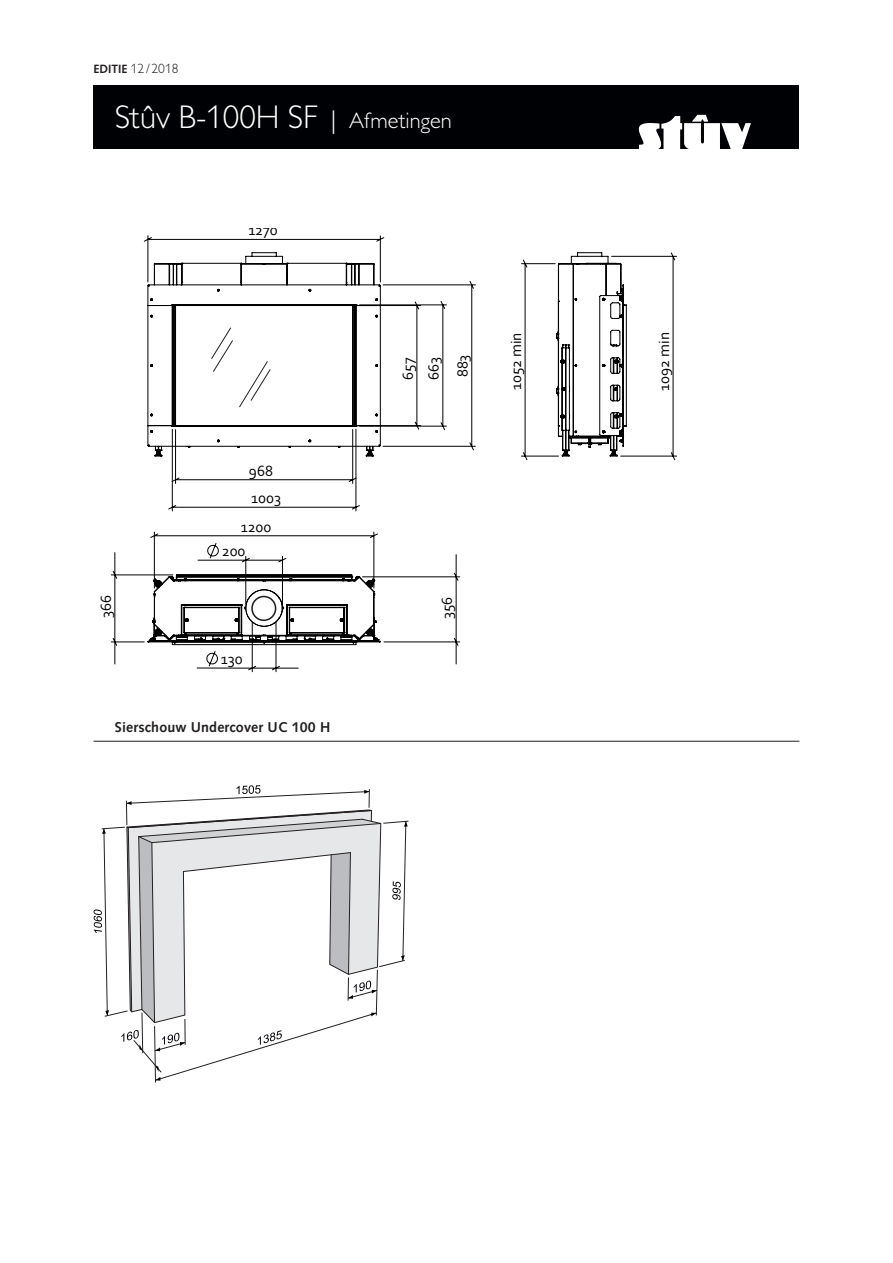
<style>
.page{position:relative;width:893px;height:1263px;background:#fff}
.page>*{position:absolute;margin:0;border:0;box-sizing:border-box;transform-origin:0 0}
.t1{font:300 33px "Gill Sans MT Pro";color:#fff}
.t2{font:15.45px/26px "Corbel";color:#000001}
.t3{font:700 14.25px "Syntax LT Std";letter-spacing:.01em;color:#231f20}
.t4{font:300 13.5px "Gill Sans MT Pro";color:#231f20}
.s1{font-family:"Syntax LT Std";font-weight:700;font-size:12px}
.s2{font-size:25.5px}
.s3{font-size:22.5px}
</style>
<div class="page">
<div style="left:94px;top:85px;width:705px;height:64px;background:#000104"></div>
<svg style="left:639px;top:115px;width:112px;height:34px"></svg>
<svg style="left:143px;top:235px;width:242px;height:17px"></svg>
<svg style="left:111px;top:252px;width:566px;height:413px"></svg>
<svg style="left:147px;top:252px;width:234px;height:205px"></svg>
<svg style="left:556px;top:252px;width:71px;height:205px"></svg>
<svg style="left:147px;top:542px;width:234px;height:130px"></svg>
<svg style="left:171px;top:301px;width:250px;height:183px"></svg>
<div style="left:247px;top:591px;width:34px;height:34px;background:#fff;border-radius:50%"></div>
<div style="left:251px;top:596px;width:25px;height:25px;border:2px solid #231f20;border-radius:50%"></div>
<svg style="left:94px;top:785px;width:315px;height:298px"></svg>
<hr style="left:94px;top:741px;width:705px;height:1px;background:#231f20">
<p class="t4" style="left:94px;top:60px;width:87px"><span class="s1">EDITIE</span> 12/ 2018</p>
<h1 class="t1" style="left:115px;top:97px;width:339px">Stûv B-100H SF <span class="s2">|</span> <span class="s3">Afmetingen</span></h1>
<p class="t2" style="left:248px;top:217px;width:31px">1270</p>
<p class="t2" style="left:249px;top:457px;width:26px">968</p>
<p class="t2" style="left:251px;top:485px;width:31px">1003</p>
<p class="t2" style="left:241px;top:513px;width:32px">1200</p>
<p class="t2" style="left:222px;top:538px;width:25px">200</p>
<p class="t2" style="left:395px;top:380px;width:25px;rotate:-90deg">657<br>663</p>
<p class="t2" style="left:449px;top:377px;width:24px;rotate:-90deg">883</p>
<p class="t2" style="left:93px;top:618px;width:25px;rotate:-90deg">366</p>
<p class="t2" style="left:434px;top:619px;width:24px;rotate:-90deg">356</p>
<p class="t2" style="left:221px;top:645px;width:23px">130</p>
<p class="t3" style="left:115px;top:719px;width:217px">Sierschouw Undercover UC 100 H</p>
<p class="t2" style="left:503px;top:390px;width:59px;rotate:-90deg">1052 min</p>
<p class="t2" style="left:651px;top:391px;width:60px;rotate:-90deg">1092 min</p>
</div>
